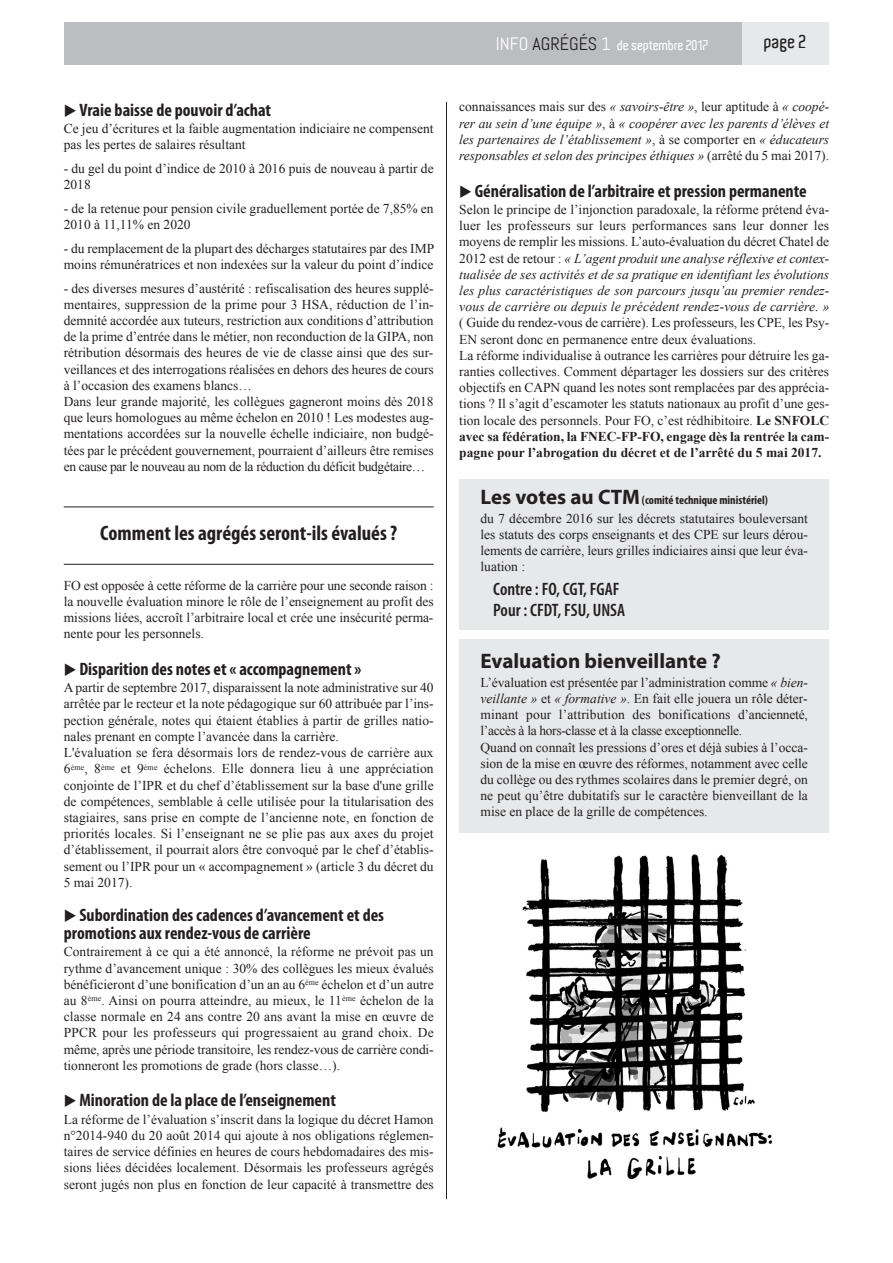
<style>
.page{position:relative;width:893px;height:1263px;background:#fff}
.page>*{position:absolute;margin:0;border:0;box-sizing:border-box;transform-origin:0 0}
.t1{font:700 condensed 21px "Myriad Pro";color:#231f20}
.t2{font:700 21px "Myriad Pro";color:#231f20}
.t3{font:700 condensed 18px/18px "Myriad Pro";color:#231f20}
.t4{font:600 condensed 18px/21.6px "Myriad Pro";color:#231f20}
.t5{font:600 18px "Aldo";color:#231f20}
.t6{font:13.5px/16.2px "Times New Roman";color:#231f20}
.t7{font:italic 13.5px/16.2px "Times New Roman";color:#231f20;text-align:justify}
.t8{font:600 13.5px "Aldo";color:#fff}
.t9{font:700 condensed 12px "Myriad Pro";color:#231f20}
.s1{font-family:"Abel";font-weight:400;font-size:18px}
.s2{font-family:"Abel";font-weight:400;font-size:18px;color:#231f20}
.s3{font-style:normal}
.s4{font-weight:700}
.s5{font-stretch:normal;font-size:21px}
.s6{font-style:italic}
</style>
<div class="page">
<div style="left:64px;top:22px;width:678px;height:43px;background:#bcbdc0"></div>
<div style="left:742px;top:22px;width:87px;height:43px;background:#e7e8e9"></div>
<hr style="left:446px;top:102px;width:1px;height:1097px;background:#231f20">
<div style="left:459px;top:479px;width:370px;height:151px;background:#e7e8e9"></div>
<div style="left:459px;top:639px;width:370px;height:194px;background:#e7e8e9"></div>
<img style="left:495px;top:854px;width:278px;height:326px">
<hr style="left:64px;top:507px;width:370px;height:1px;background:#231f20">
<hr style="left:64px;top:564px;width:370px;height:1px;background:#231f20">
<h2 class="t3" style="left:64px;top:100px;width:209px">◆ Vraie baisse de pouvoir d’achat</h2>
<p class="t6" style="left:64px;top:120px;width:371px">Ce jeu d’écritures et la faible augmentation indiciaire ne compensent pas les pertes de salaires résultant</p>
<p class="t6" style="left:64px;top:160px;width:371px">- du gel du point d’indice de 2010 à 2016 puis de nouveau à partir de<br>2018</p>
<p class="t6" style="left:64px;top:200px;width:371px">- de la retenue pour pension civile graduellement portée de 7,85% en<br>2010 à 11,11% en 2020</p>
<p class="t6" style="left:64px;top:240px;width:372px">- du remplacement de la plupart des décharges statutaires par des IMP moins rémunératrices et non indexées sur la valeur du point d’indice</p>
<p class="t6" style="left:64px;top:280px;width:371px">- des diverses mesures d’austérité : refiscalisation des heures supplé&shy;mentaires, suppression de la prime pour 3 HSA, réduction de l’in&shy;demnité accordée aux tuteurs, restriction aux conditions d’attribution de la prime d’entrée dans le métier, non reconduction de la GIPA, non rétribution désormais des heures de vie de classe ainsi que des sur&shy;veillances et des interrogations réalisées en dehors des heures de cours à l’occasion des examens blancs…<br>Dans leur grande majorité, les collègues gagneront moins dès 2018 que leurs homologues au même échelon en 2010 ! Les modestes aug&shy;mentations accordées sur la nouvelle échelle indiciaire, non budgé&shy;tées par le précédent gouvernement, pourraient d’ailleurs être remises en cause par le nouveau au nom de la réduction du déficit budgétaire…</p>
<h1 class="t1" style="left:100px;top:520px;width:298px">Comment les agrégés seront-ils évalués ?</h1>
<p class="t6" style="left:64px;top:577px;width:371px;text-align:justify">FO est opposée à cette réforme de la carrière pour une seconde raison : la nouvelle évaluation minore le rôle de l’enseignement au profit des missions liées, accroît l’arbitraire local et crée une insécurité perma&shy;nente pour les personnels.</p>
<h2 class="t3" style="left:64px;top:659px;width:299px">◆ Disparition des notes et « accompagnement »</h2>
<p class="t6" style="left:64px;top:680px;width:371px">A partir de septembre 2017, disparaissent la note administrative sur 40 arrêtée par le recteur et la note pédagogique sur 60 attribuée par l’ins&shy;pection générale, notes qui étaient établies à partir de grilles natio&shy;nales prenant en compte l’avancée dans la carrière.<br>L'évaluation se fera désormais lors de rendez-vous de carrière aux 6<sup>ème</sup>, 8<sup>ème</sup> et 9<sup>ème</sup> échelons. Elle donnera lieu à une appréciation conjointe de l’IPR et du chef d’établissement sur la base d'une grille de compétences, semblable à celle utilisée pour la titularisation des stagiaires, sans prise en compte de l’ancienne note, en fonction de priorités locales. Si l’enseignant ne se plie pas aux axes du projet d’établissement, il pourrait alors être convoqué par le chef d’établis&shy;sement ou l’IPR pour un « accompagnement » (article 3 du décret du 5 mai 2017).</p>
<h2 class="t3" style="left:64px;top:905px;width:322px">◆ Subordination des cadences d’avancement et des promotions aux rendez-vous de carrière</h2>
<p class="t6" style="left:64px;top:944px;width:371px;text-align:justify">Contrairement à ce qui a été annoncé, la réforme ne prévoit pas un rythme d’avancement unique : 30% des collègues les mieux évalués bénéficieront d’une bonification d’un an au 6<sup>ème</sup> échelon et d’un autre au 8<sup>ème</sup>. Ainsi on pourra atteindre, au mieux, le 11<sup>ème</sup> échelon de la classe normale en 24 ans contre 20 ans avant la mise en œuvre de PPCR pour les professeurs qui progressaient au grand choix. De même, après une période transitoire, les rendez-vous de carrière condi&shy;tionneront les promotions de grade (hors classe…).</p>
<h2 class="t3" style="left:64px;top:1091px;width:274px">◆ Minoration de la place de l’enseignement</h2>
<p class="t6" style="left:64px;top:1111px;width:371px;text-align:justify">La réforme de l’évaluation s’inscrit dans la logique du décret Hamon n°2014-940 du 20 août 2014 qui ajoute à nos obligations réglemen&shy;taires de service définies en heures de cours hebdomadaires des mis&shy;sions liées décidées localement. Désormais les professeurs agrégés seront jugés non plus en fonction de leur capacité à transmettre des</p>
<p class="t8" style="left:496px;top:38px;width:215px"><span class="s1">INFO</span> <span class="s2">AGRÉGÉS</span> <span class="s1">1</span> de septembre 2017</p>
<h2 class="t5" style="left:764px;top:33px;width:44px">page 2</h2>
<p class="t7" style="left:459px;top:99px;width:371px"><span class="s3">connaissances mais sur des</span> « savoirs-être »<span class="s3">, leur aptitude à</span> « coopé&shy;rer au sein d’une équipe »<span class="s3">, à</span> « coopérer avec les parents d’élèves et les partenaires de l’établissement »<span class="s3">, à se comporter en</span> « éducateurs responsables et selon des principes éthiques » <span class="s3">(arrêté du 5 mai 2017).</span></p>
<h2 class="t3" style="left:459px;top:181px;width:349px">◆ Généralisation de l’arbitraire et pression permanente</h2>
<p class="t7" style="left:459px;top:201px;width:371px"><span class="s3">Selon le principe de l’injonction paradoxale, la réforme prétend éva&shy;luer les professeurs sur leurs performances sans leur donner les moyens de remplir les missions. L’auto-évaluation du décret Chatel de 2012 est de retour :</span> « L’agent produit une analyse réflexive et contex&shy;tualisée de ses activités et de sa pratique en identifiant les évolutions les plus caractéristiques de son parcours jusqu’au premier rendez&shy;vous de carrière ou depuis le précédent rendez-vous de carrière. »</p>
<p class="t6" style="left:459px;top:315px;width:371px">( Guide du rendez-vous de carrière). Les professeurs, les CPE, les Psy-EN seront donc en permanence entre deux évaluations.<br>La réforme individualise à outrance les carrières pour détruire les ga&shy;ranties collectives. Comment départager les dossiers sur des critères objectifs en CAPN quand les notes sont remplacées par des apprécia&shy;tions ? Il s’agit d’escamoter les statuts nationaux au profit d’une ges&shy;tion locale des personnels. Pour FO, c’est rédhibitoire. <span class="s4">Le SNFOLC avec sa fédération, la FNEC-FP-FO, engage dès la rentrée la cam&shy;pagne pour l’abrogation du décret et de l’arrêté du 5 mai 2017.</span></p>
<p class="t9" style="left:480px;top:492px;width:289px"><span class="s5">Les votes au CTM</span> (comité technique ministériel)</p>
<p class="t6" style="left:480px;top:510px;width:329px;text-align:justify">du 7 décembre 2016 sur les décrets statutaires bouleversant les statuts des corps enseignants et des CPE sur leurs dérou&shy;lements de carrière, leurs grilles indiciaires ainsi que leur éva&shy;luation :</p>
<h2 class="t4" style="left:493px;top:578px;width:133px">Contre : FO, CGT, FGAF<br>Pour : CFDT, FSU, UNSA</h2>
<h1 class="t2" style="left:480px;top:647px;width:242px">Evaluation bienveillante ?</h1>
<p class="t6" style="left:480px;top:674px;width:329px">L’évaluation est présentée par l’administration comme <span class="s6">« bien&shy;veillante »</span> et <span class="s6">« formative »</span>. En fait elle jouera un rôle déter&shy;minant pour l’attribution des bonifications d’ancienneté, l’accès à la hors-classe et à la classe exceptionnelle.<br>Quand on connaît les pressions d’ores et déjà subies à l’occa&shy;sion de la mise en œuvre des réformes, notamment avec celle du collège ou des rythmes scolaires dans le premier degré, on ne peut qu’être dubitatifs sur le caractère bienveillant de la mise en place de la grille de compétences.</p>
</div>
